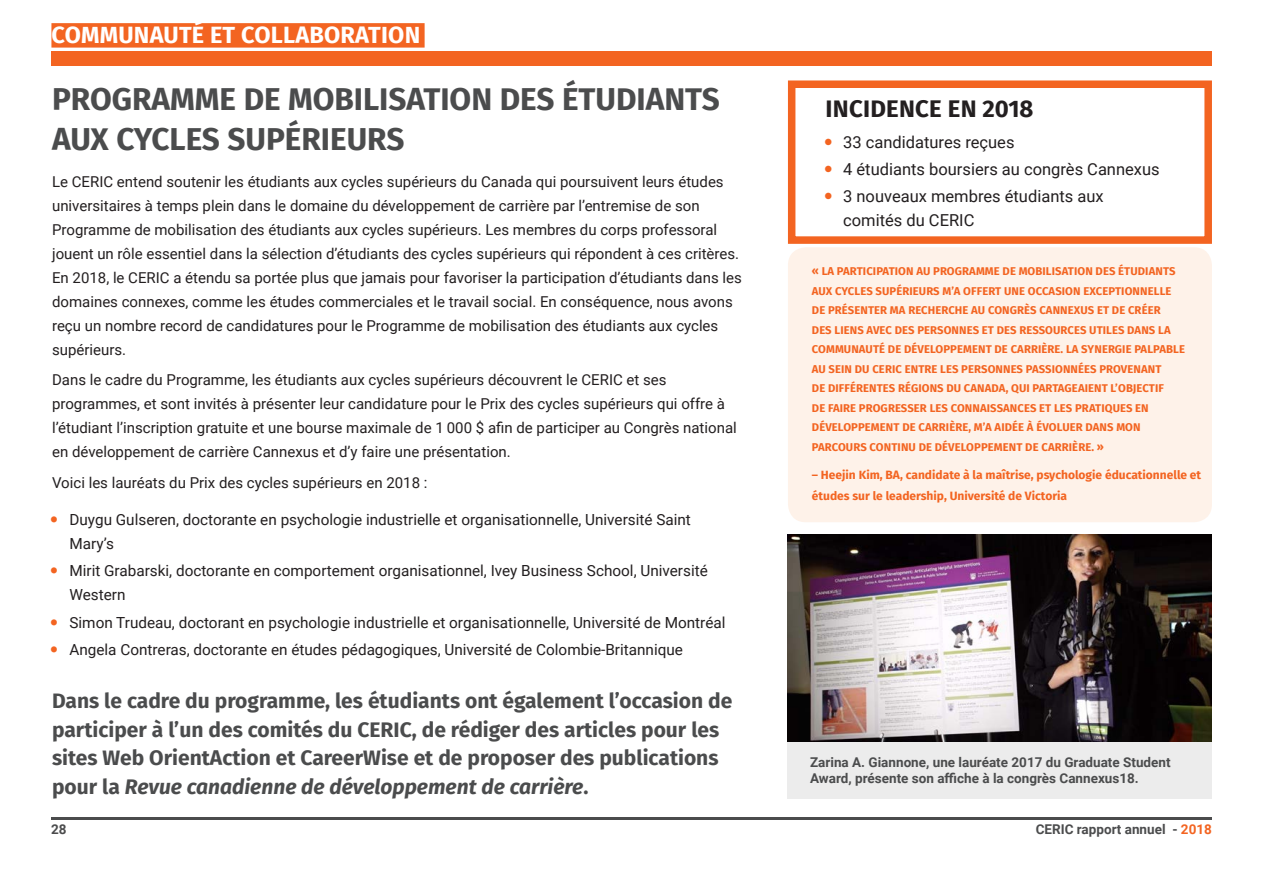
<style>
.page{position:relative;width:1263px;height:893px;background:#fff}
.page>*{position:absolute;margin:0;border:0;box-sizing:border-box;transform-origin:0 0}
.Project_Heading{font:700 31.5px/40.5px "Fira Sans";color:#4b4c4d}
.Big_Title{font:700 24px "Fira Sans";letter-spacing:.01em;color:#231f20}
.Big_Heading{font:700 23.4px "Fira Sans";letter-spacing:.01em;color:#fff}
.Font_size-12{font:700 21px/28.5px "Fira Sans";color:#4b4c4d}
.t1{font:16.5px/24px "Roboto";color:#231f20}
.t2{font:15.3px/24px "Roboto";color:#231f20}
.CERIC_Body_Text{font:15px/24px "Roboto";color:#231f20}
.Text_Size-9{font:700 13.5px/16.2px "Roboto";color:#4b4c4d}
.Body_Text{font:700 12px/21px "Fira Sans";color:#f36421}
.Big_Title-2{font:700 11.25px/19.5px "Fira Sans";letter-spacing:.01em;color:#f36421}
.s1{font-style:italic}
.s2{color:#f36421}
</style>
<div class="page">
<div style="left:51px;top:51px;width:1161px;height:14px;background:#f36421"></div>
<hr style="left:51px;top:818px;width:1161px;height:2px;background:#4b4c4d">
<div style="left:51px;top:23px;width:374px;height:25px;background:#f36421"></div>
<div style="left:788px;top:80px;width:424px;height:164px;background:#fff;border:8px solid #f36421"></div>
<div style="left:788px;top:247px;width:424px;height:275px;background:#fef2e9;border-radius:18px"></div>
<img style="left:788px;top:534px;width:424px;height:208px">
<div style="left:788px;top:742px;width:424px;height:57px;background:#ececec"></div>
<p class="Big_Heading" style="left:52px;top:15px;width:370px">COMMUNAUTÉ ET COLLABORATION</p>
<p class="Project_Heading" style="left:52px;top:77px;width:669px">PROGRAMME DE MOBILISATION DES ÉTUDIANTS<br>AUX CYCLES SUPÉRIEURS</p>
<p class="CERIC_Body_Text" style="left:52px;top:169px;width:691px">Le CERIC entend soutenir les étudiants aux cycles supérieurs du Canada qui poursuivent leurs études universitaires à temps plein dans le domaine du développement de carrière par l’entremise de son Programme de mobilisation des étudiants aux cycles supérieurs. Les membres du corps professoral jouent un rôle essentiel dans la sélection d’étudiants des cycles supérieurs qui répondent à ces critères.<br>En 2018, le CERIC a étendu sa portée plus que jamais pour favoriser la participation d’étudiants dans les domaines connexes, comme les études commerciales et le travail social. En conséquence, nous avons reçu un nombre record de candidatures pour le Programme de mobilisation des étudiants aux cycles supérieurs.</p>
<p class="CERIC_Body_Text" style="left:52px;top:368px;width:686px">Dans le cadre du Programme, les étudiants aux cycles supérieurs découvrent le CERIC et ses programmes, et sont invités à présenter leur candidature pour le Prix des cycles supérieurs qui offre à l’étudiant l’inscription gratuite et une bourse maximale de 1 000 $ afin de participer au Congrès national en développement de carrière Cannexus et d’y faire une présentation.</p>
<p class="CERIC_Body_Text" style="left:52px;top:470px;width:377px">Voici les lauréats du Prix des cycles supérieurs en 2018 :</p>
<p class="t2" style="left:69px;top:507px;width:623px">Duygu Gulseren, doctorante en psychologie industrielle et organisationnelle, Université Saint<br>Mary’s</p>
<p class="t2" style="left:69px;top:558px;width:640px">Mirit Grabarski, doctorante en comportement organisationnel, Ivey Business School, Université<br>Western</p>
<p class="t2" style="left:69px;top:610px;width:657px">Simon Trudeau, doctorant en psychologie industrielle et organisationnelle, Université de Montréal</p>
<p class="t2" style="left:69px;top:637px;width:615px">Angela Contreras, doctorante en études pédagogiques, Université de Colombie-Britannique</p>
<p class="Font_size-12" style="left:52px;top:685px;width:682px">Dans le cadre du programme, les étudiants ont également l’occasion de participer à l’un des comités du CERIC, de rédiger des articles pour les sites Web OrientAction et CareerWise et de proposer des publications pour la <span class="s1">Revue canadienne de développement de carrière</span>.</p>
<p class="Big_Title" style="left:826px;top:89px;width:209px">INCIDENCE EN 2018</p>
<p class="t1" style="left:843px;top:129px;width:173px">33 candidatures reçues</p>
<p class="t1" style="left:843px;top:156px;width:318px">4 étudiants boursiers au congrès Cannexus</p>
<p class="t1" style="left:843px;top:184px;width:262px">3 nouveaux membres étudiants aux comités du CERIC</p>
<p class="Big_Title-2" style="left:812px;top:261px;width:375px">« LA PARTICIPATION AU PROGRAMME DE MOBILISATION DES ÉTUDIANTS AUX CYCLES SUPÉRIEURS M’A OFFERT UNE OCCASION EXCEPTIONNELLE DE PRÉSENTER MA RECHERCHE AU CONGRÈS CANNEXUS ET DE CRÉER<br>DES LIENS AVEC DES PERSONNES ET DES RESSOURCES UTILES DANS LA COMMUNAUTÉ DE DÉVELOPPEMENT DE CARRIÈRE. LA SYNERGIE PALPABLE AU SEIN DU CERIC ENTRE LES PERSONNES PASSIONNÉES PROVENANT<br>DE DIFFÉRENTES RÉGIONS DU CANADA, QUI PARTAGEAIENT L’OBJECTIF<br>DE FAIRE PROGRESSER LES CONNAISSANCES ET LES PRATIQUES EN DÉVELOPPEMENT DE CARRIÈRE, M’A AIDÉE À ÉVOLUER DANS MON PARCOURS CONTINU DE DÉVELOPPEMENT DE CARRIÈRE. »</p>
<p class="Body_Text" style="left:812px;top:463px;width:391px">– Heejin Kim, BA, candidate à la maîtrise, psychologie éducationnelle et études sur le leadership, Université de Victoria</p>
<p class="Text_Size-9" style="left:810px;top:754px;width:362px">Zarina A. Giannone, une lauréate 2017 du Graduate Student<br>Award, présente son affiche à la congrès Cannexus18.</p>
<p class="Text_Size-9" style="left:51px;top:820px;width:17px">28</p>
<p class="Text_Size-9" style="left:1036px;top:820px;width:178px">CERIC rapport annuel - <span class="s2">2018</span></p>
</div>
